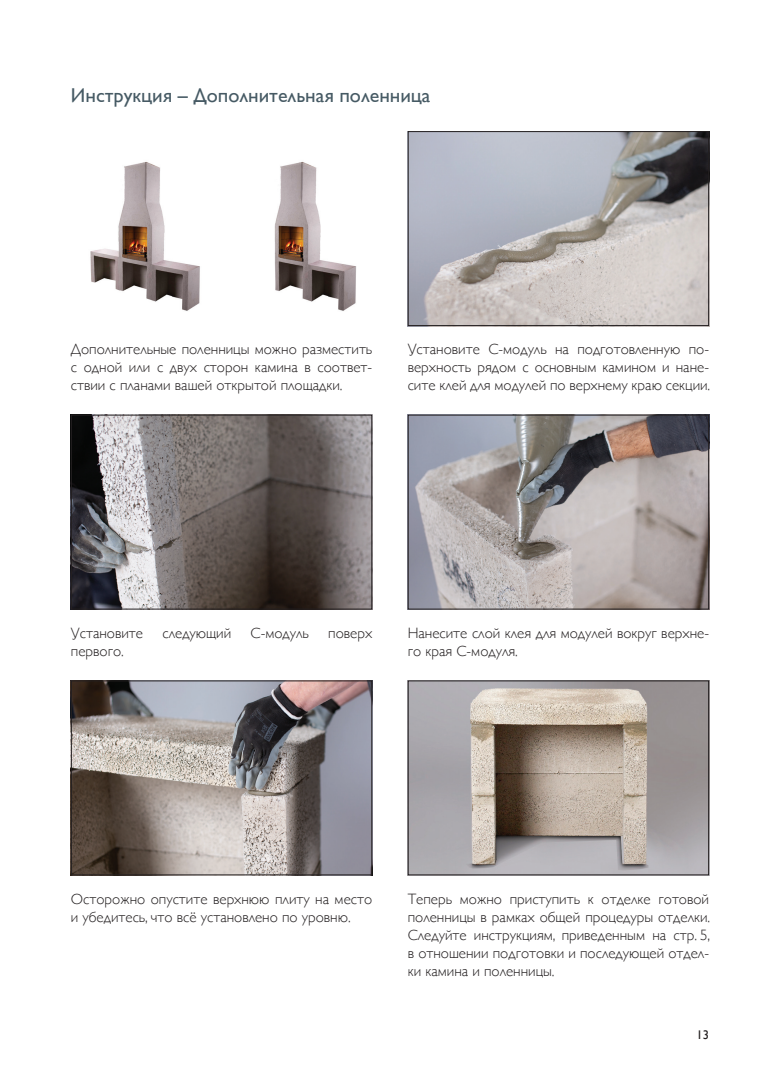
<style>
.page{position:relative;width:780px;height:1088px;background:#fff}
.page>*{position:absolute;margin:0;border:0;box-sizing:border-box;transform-origin:0 0}
.t1{font:20px "Gill Sans";color:#465a64}
.t2{font:300 15px/18px "Gill Sans";color:#231f20;text-align:justify}
.t3{font:12.5px "Gill Sans";color:#231f20}
</style>
<div class="page">
<img style="left:90px;top:162px;width:110px;height:149px">
<img style="left:274px;top:161px;width:82px;height:150px">
<img style="left:409px;top:133px;width:298px;height:191px">
<div style="left:407px;top:131px;width:302px;height:195px;border:1px solid #231f20"></div>
<img style="left:73px;top:417px;width:297px;height:190px">
<div style="left:71px;top:415px;width:301px;height:194px;border:1px solid #231f20"></div>
<img style="left:409px;top:417px;width:298px;height:190px">
<div style="left:407px;top:415px;width:302px;height:194px;border:1px solid #231f20"></div>
<img style="left:73px;top:682px;width:297px;height:191px">
<div style="left:71px;top:680px;width:301px;height:195px;border:1px solid #231f20"></div>
<img style="left:409px;top:682px;width:298px;height:191px">
<div style="left:407px;top:680px;width:302px;height:195px;border:1px solid #231f20"></div>
<h1 class="t1" style="left:71px;top:84px;width:361px">Инструкция – Дополнительная поленница</h1>
<p class="t2" style="left:71px;top:340px;width:303px">Дополнительные поленницы можно разместить с одной или с двух сторон камина в соответ&shy;ствии с планами вашей открытой площадки.</p>
<p class="t2" style="left:407px;top:340px;width:304px">Установите С-модуль на подготовленную по&shy;верхность рядом с основным камином и нане&shy;сите клей для модулей по верхнему краю секции.</p>
<p class="t2" style="left:71px;top:624px;width:74px">Установите</p>
<p class="t2" style="left:162px;top:624px;width:70px">следующий</p>
<p class="t2" style="left:250px;top:624px;width:60px">С-модуль</p>
<p class="t2" style="left:328px;top:624px;width:45px">поверх</p>
<p class="t2" style="left:71px;top:642px;width:54px">первого.</p>
<p class="t2" style="left:407px;top:624px;width:303px">Нанесите слой клея для модулей вокруг верхне&shy;го края С-модуля.</p>
<p class="t2" style="left:71px;top:890px;width:303px">Осторожно опустите верхнюю плиту на место и убедитесь, что всё установлено по уровню.</p>
<p class="t2" style="left:407px;top:890px;width:304px">Теперь можно приступить к отделке готовой поленницы в рамках общей процедуры отделки.<br>Следуйте инструкциям, приведенным на стр. 5, в отношении подготовки и последующей отдел&shy;ки камина и поленницы.</p>
<p class="t3" style="left:696px;top:1027px;width:14px">13</p>
</div>
